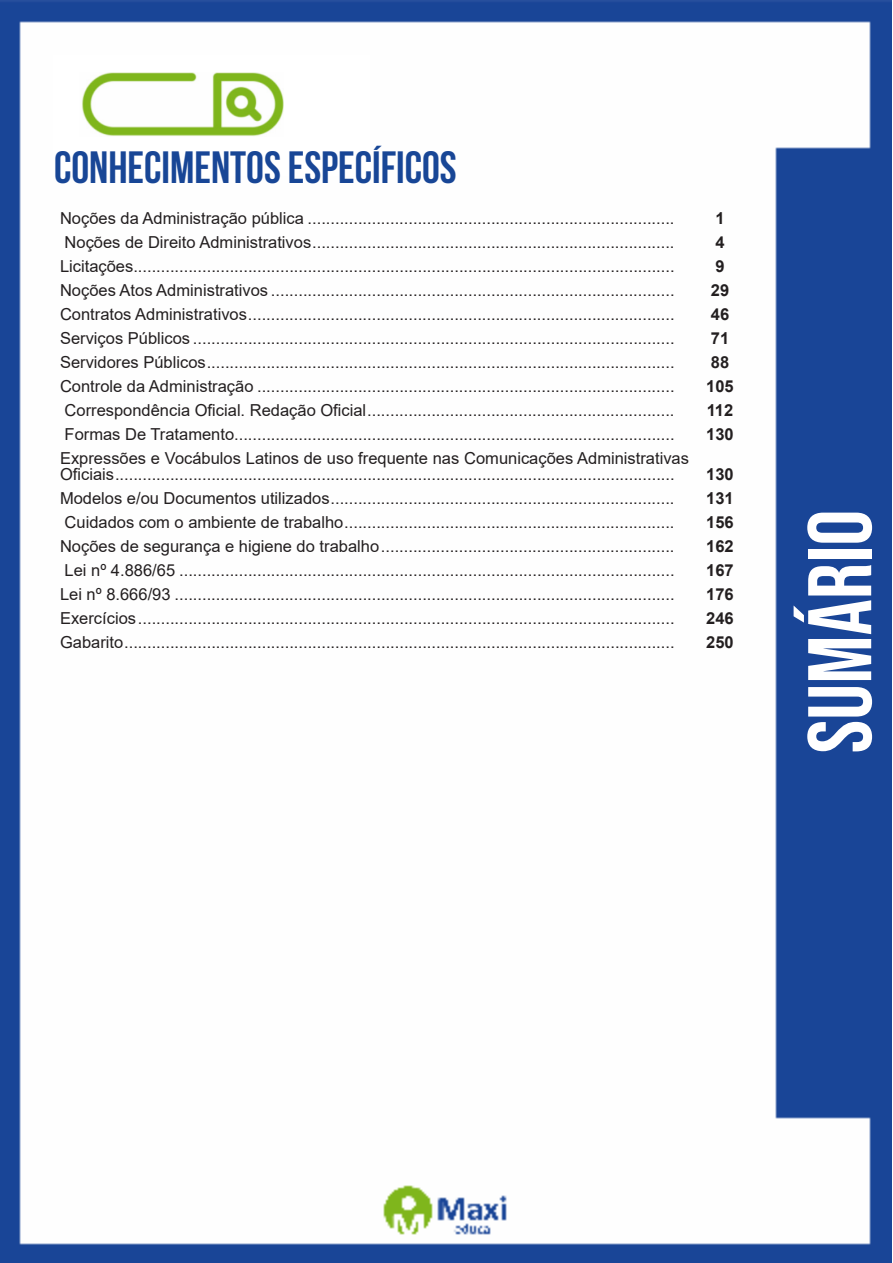
<style>
.page{position:relative;width:893px;height:1263px;background:#fff}
.page>*{position:absolute;margin:0;border:0;box-sizing:border-box;transform-origin:0 0}
.t1{font:90px "Bebas Neue";color:#fff}
.t2{font:700 45px "Bebas Neue";color:#184696}
.ALTERNATIVAS{font:16.5px/16.5px "Arial";color:#231f20}
.INDICE{font:700 16.5px "Arial";color:#231f20}
</style>
<div class="page">
<img style="left:0;top:0;width:892px;height:1263px">
<div style="left:53px;top:55px;width:317px;height:121px;background:#fff"></div>
<img style="left:82px;top:72px;width:201px;height:64px">
<p class="t2" style="left:54px;top:142px;width:404px">CONHECIMENTOS ESPECÍFICOS</p>
<p class="ALTERNATIVAS" style="left:60px;top:209px;width:616px">Noções da Administração pública ................................................................................</p>
<p class="INDICE" style="left:715px;top:206px;width:11px">1</p>
<p class="ALTERNATIVAS" style="left:65px;top:233px;width:611px">Noções de Direito Administrativos...............................................................................</p>
<p class="INDICE" style="left:715px;top:230px;width:11px">4</p>
<p class="ALTERNATIVAS" style="left:60px;top:257px;width:616px">Licitações......................................................................................................................</p>
<p class="INDICE" style="left:715px;top:254px;width:11px">9</p>
<p class="ALTERNATIVAS" style="left:60px;top:281px;width:616px">Noções Atos Administrativos ........................................................................................</p>
<p class="INDICE" style="left:711px;top:278px;width:20px">29</p>
<p class="ALTERNATIVAS" style="left:60px;top:305px;width:616px">Contratos Administrativos.............................................................................................</p>
<p class="INDICE" style="left:711px;top:302px;width:20px">46</p>
<p class="ALTERNATIVAS" style="left:60px;top:330px;width:616px">Serviços Públicos .........................................................................................................</p>
<p class="INDICE" style="left:711px;top:326px;width:20px">71</p>
<p class="ALTERNATIVAS" style="left:60px;top:354px;width:616px">Servidores Públicos......................................................................................................</p>
<p class="INDICE" style="left:711px;top:350px;width:20px">88</p>
<p class="ALTERNATIVAS" style="left:60px;top:378px;width:616px">Controle da Administração ...........................................................................................</p>
<p class="INDICE" style="left:706px;top:374px;width:29px">105</p>
<p class="ALTERNATIVAS" style="left:65px;top:402px;width:611px">Correspondência Oficial. Redação Oficial...................................................................</p>
<p class="INDICE" style="left:707px;top:398px;width:28px">112</p>
<p class="ALTERNATIVAS" style="left:65px;top:426px;width:611px">Formas De Tratamento................................................................................................</p>
<p class="INDICE" style="left:706px;top:422px;width:29px">130</p>
<p class="ALTERNATIVAS" style="left:60px;top:450px;width:630px">Expressões e Vocábulos Latinos de uso frequente nas Comunicações Administrativas<br>Oficiais..........................................................................................................................</p>
<p class="INDICE" style="left:706px;top:463px;width:29px">130</p>
<p class="ALTERNATIVAS" style="left:60px;top:490px;width:616px">Modelos e/ou Documentos utilizados...........................................................................</p>
<p class="INDICE" style="left:706px;top:487px;width:29px">131</p>
<p class="ALTERNATIVAS" style="left:65px;top:514px;width:611px">Cuidados com o ambiente de trabalho........................................................................</p>
<p class="INDICE" style="left:706px;top:511px;width:29px">156</p>
<p class="ALTERNATIVAS" style="left:60px;top:538px;width:616px">Noções de segurança e higiene do trabalho................................................................</p>
<p class="INDICE" style="left:706px;top:535px;width:29px">162</p>
<p class="ALTERNATIVAS" style="left:65px;top:562px;width:612px">Lei nº 4.886/65 ............................................................................................................</p>
<p class="INDICE" style="left:706px;top:559px;width:29px">167</p>
<p class="ALTERNATIVAS" style="left:60px;top:586px;width:616px">Lei nº 8.666/93 .............................................................................................................</p>
<p class="INDICE" style="left:706px;top:583px;width:29px">176</p>
<p class="ALTERNATIVAS" style="left:60px;top:610px;width:616px">Exercícios.....................................................................................................................</p>
<p class="INDICE" style="left:706px;top:607px;width:29px">246</p>
<p class="ALTERNATIVAS" style="left:60px;top:634px;width:616px">Gabarito........................................................................................................................</p>
<p class="INDICE" style="left:706px;top:631px;width:29px">250</p>
<h1 class="t1" style="left:789px;top:753px;width:245px;rotate:-90deg">sumário</h1>
</div>
